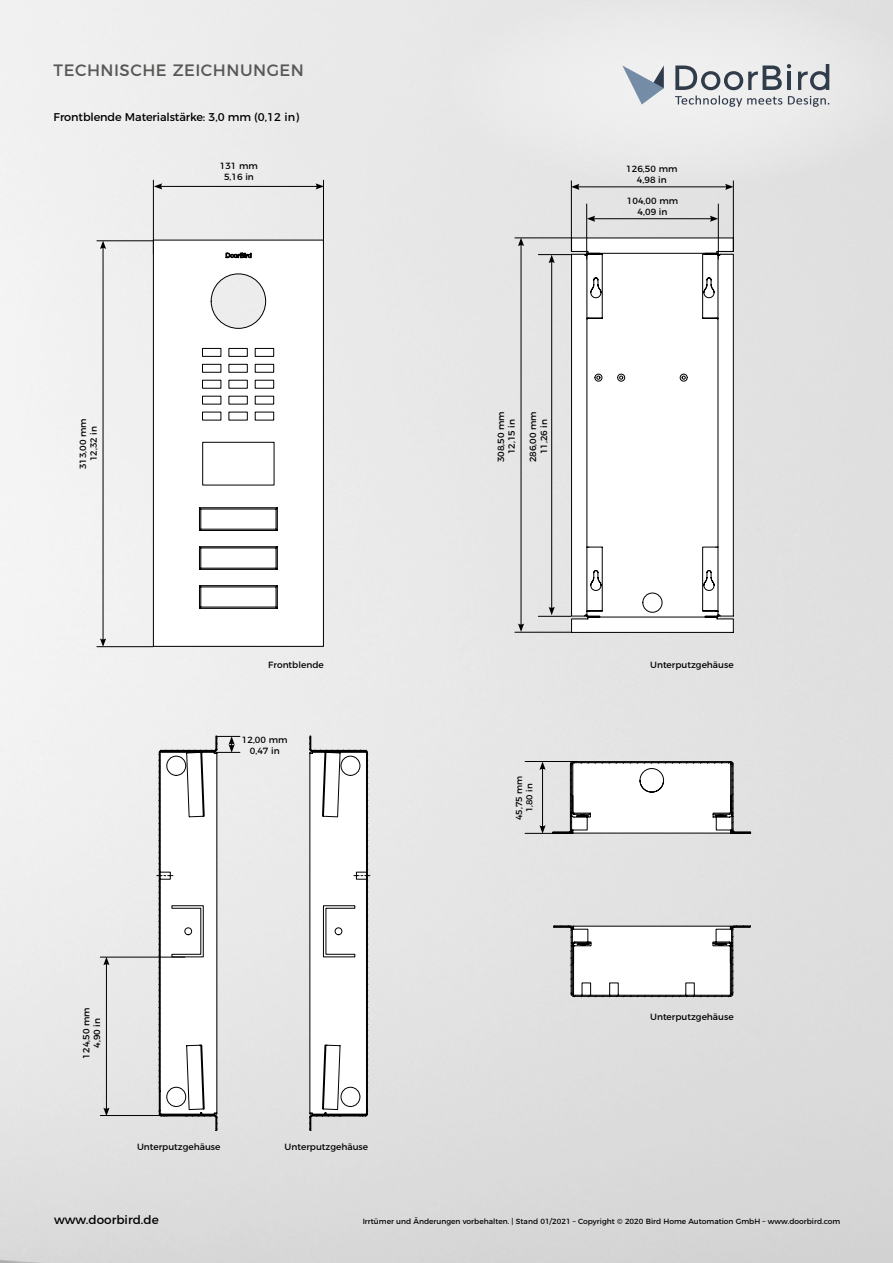
<style>
.page{position:relative;width:893px;height:1263px;background:#fff}
.page>*{position:absolute;margin:0;border:0;box-sizing:border-box;transform-origin:0 0}
.t1{font:16.5px "Montserrat";letter-spacing:.03em;color:#575756}
.t2{font:12px "Montserrat";color:#000}
.t3{font:11.25px "Montserrat";letter-spacing:-.01em;color:#000}
.t4{font:9px/10.8px "Montserrat";color:#000;text-align:center}
.t5{font:8.7px/10.4px "Montserrat";color:#000;text-align:center}
.t6{font:7.5px "Montserrat";color:#000}
</style>
<div class="page">
<img style="left:0;top:0;width:893px;height:1263px">
<svg style="left:309px;top:735px;width:61px;height:396px"></svg>
<div style="left:439px;top:0;width:454px;height:188px;background:#e8e8e8"></div>
<hr style="left:571px;top:181px;width:1px;height:70px;background:#000">
<hr style="left:586px;top:204px;width:1px;height:55px;background:#000">
<hr style="left:733px;top:181px;width:1px;height:70px;background:#000">
<hr style="left:718px;top:204px;width:1px;height:55px;background:#000">
<hr style="left:577px;top:187px;width:150px;height:1px;background:#000">
<svg style="left:571px;top:184px;width:8px;height:6px"></svg>
<svg style="left:725px;top:184px;width:8px;height:6px"></svg>
<hr style="left:593px;top:218px;width:119px;height:1px;background:#000">
<svg style="left:587px;top:216px;width:8px;height:6px"></svg>
<svg style="left:710px;top:216px;width:8px;height:6px"></svg>
<hr style="left:521px;top:244px;width:1px;height:382px;background:#000">
<svg style="left:518px;top:239px;width:6px;height:7px"></svg>
<svg style="left:518px;top:623px;width:6px;height:9px"></svg>
<hr style="left:551px;top:261px;width:1px;height:348px;background:#000">
<svg style="left:549px;top:255px;width:6px;height:8px"></svg>
<svg style="left:549px;top:607px;width:6px;height:8px"></svg>
<hr style="left:515px;top:238px;width:56px;height:1px;background:#000">
<hr style="left:538px;top:254px;width:33px;height:1px;background:#000">
<hr style="left:538px;top:616px;width:33px;height:1px;background:#000">
<hr style="left:515px;top:632px;width:56px;height:1px;background:#000">
<svg style="left:552px;top:761px;width:199px;height:73px"></svg>
<hr style="left:525px;top:833px;width:32px;height:1px;background:#000">
<hr style="left:525px;top:761px;width:52px;height:1px;background:#000">
<hr style="left:542px;top:767px;width:1px;height:61px;background:#000">
<svg style="left:539px;top:762px;width:7px;height:8px"></svg>
<svg style="left:539px;top:825px;width:7px;height:9px"></svg>
<hr style="left:153px;top:180px;width:1px;height:74px;background:#000">
<hr style="left:323px;top:180px;width:1px;height:74px;background:#000">
<hr style="left:160px;top:186px;width:158px;height:1px;background:#000">
<svg style="left:154px;top:183px;width:8px;height:6px"></svg>
<svg style="left:316px;top:183px;width:7px;height:6px"></svg>
<hr style="left:103px;top:247px;width:1px;height:394px;background:#000">
<svg style="left:100px;top:241px;width:6px;height:8px"></svg>
<svg style="left:100px;top:638px;width:6px;height:8px"></svg>
<hr style="left:106px;top:963px;width:1px;height:147px;background:#000">
<svg style="left:103px;top:958px;width:7px;height:7px"></svg>
<svg style="left:103px;top:1107px;width:7px;height:8px"></svg>
<hr style="left:97px;top:240px;width:56px;height:1px;background:#000">
<hr style="left:97px;top:646px;width:56px;height:1px;background:#000">
<hr style="left:100px;top:1115px;width:61px;height:1px;background:#000">
<hr style="left:100px;top:957px;width:85px;height:1px;background:#000">
<svg style="left:157px;top:735px;width:83px;height:396px"></svg>
<svg style="left:552px;top:925px;width:200px;height:73px"></svg>
<svg style="left:571px;top:237px;width:163px;height:396px"></svg>
<svg style="left:153px;top:239px;width:171px;height:408px"></svg>
<svg style="left:202px;top:348px;width:73px;height:73px"></svg>
<svg style="left:622px;top:65px;width:42px;height:40px"></svg>
<svg style="left:675px;top:64px;width:154px;height:43px"></svg>
<h1 class="t1" style="left:54px;top:57px;width:252px">TECHNISCHE ZEICHNUNGEN</h1>
<p class="t3" style="left:54px;top:108px;width:247px">Frontblende Materialstärke: 3,0 mm (0,12 in)</p>
<p class="t4" style="left:77px;top:469px;width:53px;rotate:-90deg">313,00 mm<br>12,32 in</p>
<p class="t4" style="left:220px;top:159px;width:40px">131 mm<br>5,16 in</p>
<p class="t4" style="left:495px;top:462px;width:53px;rotate:-90deg">308,50 mm<br>12,15 in</p>
<p class="t4" style="left:527px;top:462px;width:53px;rotate:-90deg">286,00 mm<br>11,26 in</p>
<p class="t4" style="left:626px;top:163px;width:53px">126,50 mm<br>4,98 in</p>
<p class="t4" style="left:627px;top:194px;width:53px">104,00 mm<br>4,09 in</p>
<p class="t4" style="left:268px;top:658px;width:57px">Frontblende</p>
<p class="t4" style="left:650px;top:658px;width:85px">Unterputzgehäuse</p>
<p class="t4" style="left:242px;top:734px;width:47px">12,00 mm<br>0,47 in</p>
<p class="t4" style="left:80px;top:1058px;width:53px;rotate:-90deg">124,50 mm<br>4,90 in</p>
<p class="t4" style="left:137px;top:1140px;width:85px">Unterputzgehäuse</p>
<p class="t4" style="left:285px;top:1140px;width:85px">Unterputzgehäuse</p>
<p class="t5" style="left:513px;top:820px;width:46px;rotate:-90deg">45,75 mm<br>1,80 in</p>
<p class="t4" style="left:650px;top:1010px;width:85px">Unterputzgehäuse</p>
<h2 class="t2" style="left:54px;top:1210px;width:106px">www.doorbird.de</h2>
<p class="t6" style="left:363px;top:1215px;width:479px">Irrtümer und Änderungen vorbehalten. | Stand 01/2021 – Copyright © 2020 Bird Home Automation GmbH – www.doorbird.com</p>
</div>
